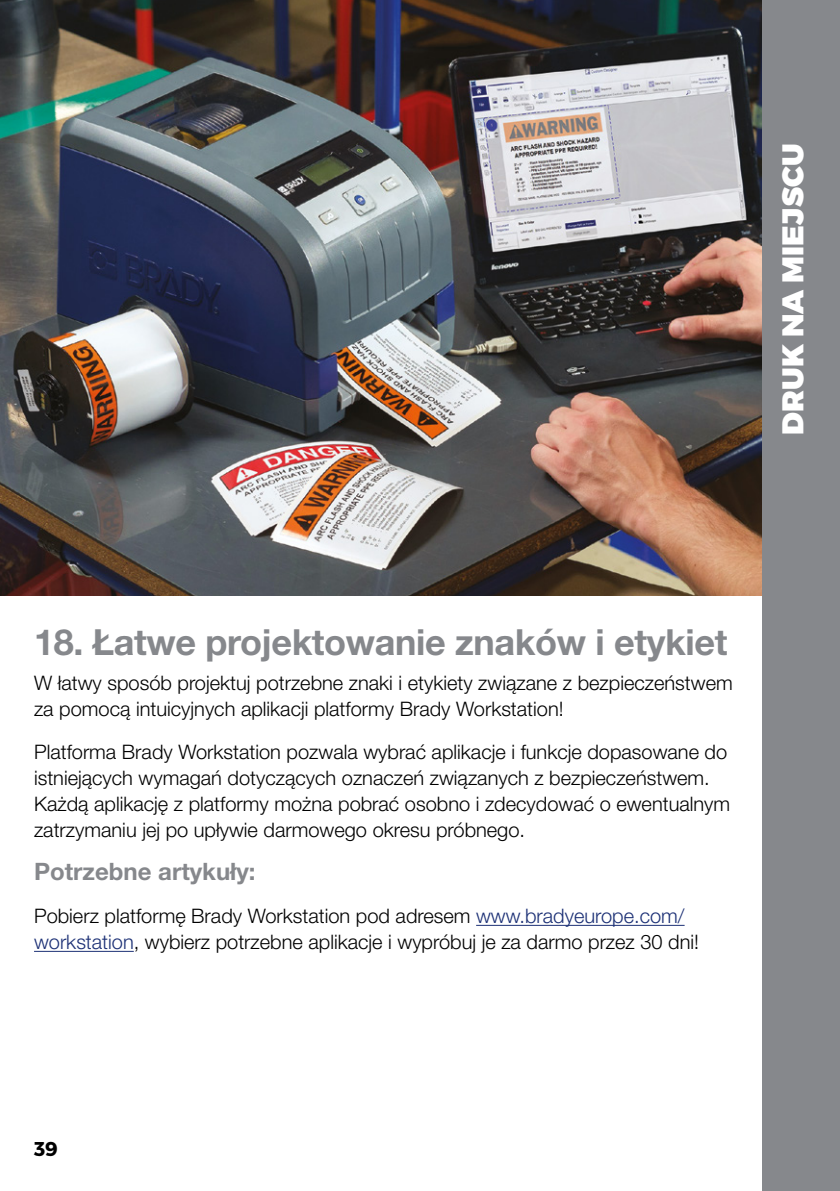
<style>
.page{position:relative;width:840px;height:1191px;background:#fff}
.page>*{position:absolute;margin:0;border:0;box-sizing:border-box;transform-origin:0 0}
.t1{font:700 36px "Helvetica Neue LT Pro";letter-spacing:-.01em;color:#86888c}
.t2{font:900 30px "Montserrat";letter-spacing:.01em;color:#fff}
.t3{font:700 24px "Helvetica Neue LT Pro";color:#86888c}
.t4{font:300 20px/26px "Helvetica Neue LT Pro";color:#000}
.t5{font:700 20px "Montserrat";color:#000}
.s1{color:#1d3176}
</style>
<div class="page">
<img style="left:0;top:0;width:762px;height:595px">
<div style="left:762px;top:0;width:77px;height:595px;background:#86888c"></div>
<div style="left:762px;top:595px;width:77px;height:596px;background:#86888c"></div>
<hr style="left:476px;top:925px;width:208px;height:1px;background:#1d3176">
<hr style="left:34px;top:951px;width:100px;height:1px;background:#1d3176">
<h2 class="t2" style="left:773px;top:435px;width:293px;rotate:-90deg">DRUK NA MIEJSCU</h2>
<h1 class="t1" style="left:34px;top:619px;width:694px">18. Łatwe projektowanie znaków i etykiet</h1>
<p class="t4" style="left:34px;top:669px;width:699px">W łatwy sposób projektuj potrzebne znaki i etykiety związane z bezpieczeństwem za pomocą intuicyjnych aplikacji platformy Brady Workstation!</p>
<p class="t4" style="left:34px;top:738px;width:697px">Platforma Brady Workstation pozwala wybrać aplikacje i funkcje dopasowane do istniejących wymagań dotyczących oznaczeń związanych z bezpieczeństwem.<br>Każdą aplikację z platformy można pobrać osobno i zdecydować o ewentualnym zatrzymaniu jej po upływie darmowego okresu próbnego.</p>
<p class="t3" style="left:34px;top:856px;width:223px">Potrzebne artykuły:</p>
<p class="t4" style="left:34px;top:902px;width:666px">Pobierz platformę Brady Workstation pod adresem <span class="s1">www.bradyeurope.com/ workstation</span>, wybierz potrzebne aplikacje i wypróbuj je za darmo przez 30 dni!</p>
<p class="t5" style="left:34px;top:1137px;width:25px">39</p>
</div>
